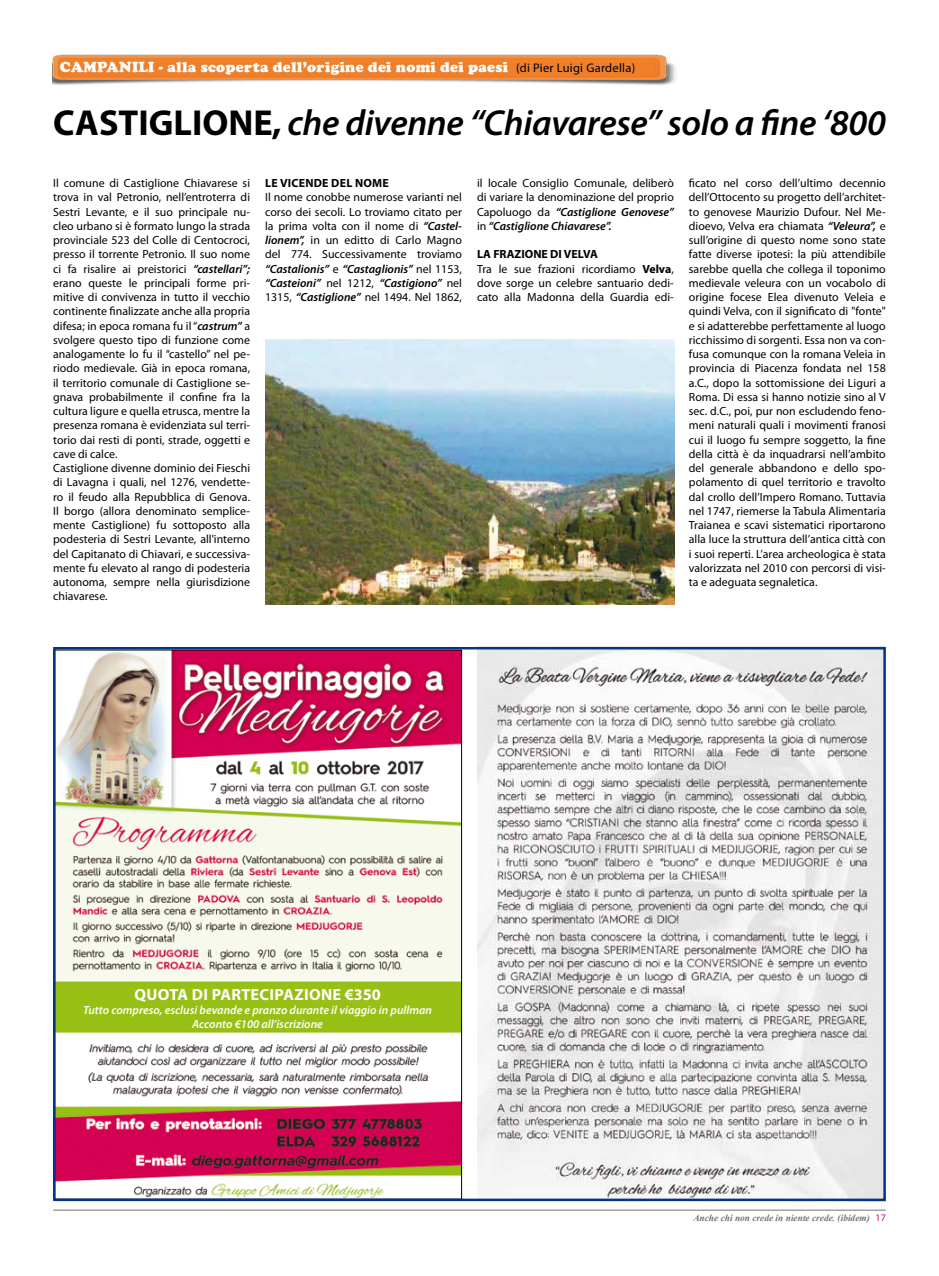
<style>
.page{position:relative;width:939px;height:1276px;background:#fff}
.page>*{position:absolute;margin:0;border:0;box-sizing:border-box;transform-origin:0 0}
.t1{font:italic 600 36.25px "Myriad Pro";letter-spacing:-.01em;color:#000}
.t2{font:700 16.12px "Myriad Pro";letter-spacing:.02em;color:#fff}
.t3{font:900 15px "Cooper";letter-spacing:.02em;color:#fff}
.t4{font:11.88px/14.2px "Myriad Pro";color:#000;text-align:justify}
.t5{font:italic 600 11.88px/14.2px "Myriad Pro";color:#fff;text-align:center}
.t6{font:700 11.88px "Myriad Pro";letter-spacing:.02em;color:#000}
.t7{font:italic 700 9.38px "Times New Roman";color:#707172}
.s1{font-family:"Myriad Pro";font-weight:400;font-size:12.5px;color:#000}
.s2{font-weight:700;font-style:normal}
.s3{font-weight:600;font-style:italic}
.s4{font-weight:700}
.s5{font-family:"Myriad Pro";font-weight:400;font-style:normal;font-size:10px;color:#e2007a}
</style>
<div class="page">
<hr style="left:53px;top:1210px;width:833px;height:1px;background:#707172">
<img style="left:56px;top:651px;width:404px;height:546px">
<div style="left:57px;top:983px;width:370px;height:47px;background:#98bf13"></div>
<img style="left:52px;top:54px;width:624px;height:31px">
<img style="left:265px;top:340px;width:409px;height:264px">
<img style="left:477px;top:650px;width:406px;height:548px">
<p class="t3" style="left:60px;top:58px;width:577px">campanili - alla scoperta dell’origine dei nomi dei paesi <span class="s1">(di Pier Luigi Gardella)</span></p>
<h1 class="t1" style="left:53px;top:100px;width:834px"><span class="s2">CASTIGLIONE,</span> che divenne “Chiavarese” solo a fine ‘800</h1>
<p class="t4" style="left:53px;top:176px;width:198px;text-align:left">Il comune di Castiglione Chiavarese si trova in val Petronio, nell’entroterra di Sestri Levante, e il suo principale nu&shy;cleo urbano si è formato lungo la strada provinciale 523 del Colle di Centocroci, presso il torrente Petronio. Il suo nome ci fa risalire ai preistorici <span class="s3">“castellari”; </span>erano queste le principali forme pri&shy;mitive di convivenza in tutto il vecchio continente finalizzate anche alla propria difesa; in epoca romana fu il “<span class="s3">castrum”</span> a svolgere questo tipo di funzione come analogamente lo fu il “castello” nel pe&shy;riodo medievale. Già in epoca romana, il territorio comunale di Castiglione se&shy;gnava probabilmente il confine fra la cultura ligure e quella etrusca, mentre la presenza romana è evidenziata sul terri&shy;torio dai resti di ponti, strade, oggetti e cave di calce.<br>Castiglione divenne dominio dei Fieschi di Lavagna i quali, nel 1276, vendette&shy;ro il feudo alla Repubblica di Genova.<br>Il borgo (allora denominato semplice&shy;mente Castiglione) fu sottoposto alla podesteria di Sestri Levante, all'interno del Capitanato di Chiavari, e successiva&shy;mente fu elevato al rango di podesteria autonoma, sempre nella giurisdizione chiavarese.</p>
<p class="t6" style="left:265px;top:175px;width:125px">LE VICENDE DEL NOME</p>
<p class="t4" style="left:689px;top:176px;width:198px">ficato nel corso dell’ultimo decennio dell’Ottocento su progetto dell’architet&shy;to genovese Maurizio Dufour. Nel Me&shy;dioevo, Velva era chiamata <span class="s3">“Veleura”,</span> e sull’origine di questo nome sono state fatte diverse ipotesi: la più attendibile sarebbe quella che collega il toponimo medievale veleura con un vocabolo di origine focese Elea divenuto Veleia e quindi Velva, con il significato di "fonte" e si adatterebbe perfettamente al luogo ricchissimo di sorgenti. Essa non va con&shy;fusa comunque con la romana Veleia in provincia di Piacenza fondata nel 158 a.C., dopo la sottomissione dei Liguri a Roma. Di essa si hanno notizie sino al V sec. d.C., poi, pur non escludendo feno&shy;meni naturali quali i movimenti franosi cui il luogo fu sempre soggetto, la fine della città è da inquadrarsi nell’ambito del generale abbandono e dello spo&shy;polamento di quel territorio e travolto dal crollo dell’Impero Romano. Tuttavia nel 1747, riemerse la Tabula Alimentaria Traianea e scavi sistematici riportarono alla luce la struttura dell’antica città con i suoi reperti. L’area archeologica è stata valorizzata nel 2010 con percorsi di visi&shy;ta e adeguata segnaletica.</p>
<p class="t4" style="left:477px;top:176px;width:198px">il locale Consiglio Comunale, deliberò di variare la denominazione del proprio Capoluogo da <span class="s3">“Castiglione Genovese” </span>in <span class="s3">“Castiglione Chiavarese”.</span></p>
<p class="t6" style="left:477px;top:246px;width:52px">LAFRAZIONE</p>
<p class="t4" style="left:265px;top:190px;width:198px">Il nome conobbe numerose varianti nel corso dei secoli. Lo troviamo citato per la prima volta con il nome di <span class="s3">“Castel&shy;lionem”,</span> in un editto di Carlo Magno del 774. Successivamente troviamo <span class="s3">“Castalionis”</span> e <span class="s3">“Castaglionis”</span> nel 1153, <span class="s3">“Casteioni”</span> nel 1212, <span class="s3">“Castigiono”</span> nel 1315, <span class="s3">“Castiglione”</span> nel 1494. Nel 1862,</p>
<p class="t4" style="left:477px;top:247px;width:198px;text-align:left;text-indent:73px"><span class="s4">DI VELVA<br></span>Tra le sue frazioni ricordiamo <span class="s4">VELVA</span>, dove sorge un celebre santuario dedi&shy;cato alla Madonna della Guardia edi-</p>
<h2 class="t2" style="left:135px;top:983px;width:248px">QUOTA DI PARTECIPAZIONE €350</h2>
<p class="t5" style="left:83px;top:1002px;width:350px">Tutto compreso, esclusi bevande e pranzo durante il viaggio in pullman<br>Acconto €100 all’iscrizione</p>
<p class="t7" style="left:693px;top:1211px;width:194px">Anche chi non crede in niente crede. (ibidem) <span class="s5">17</span></p>
</div>
